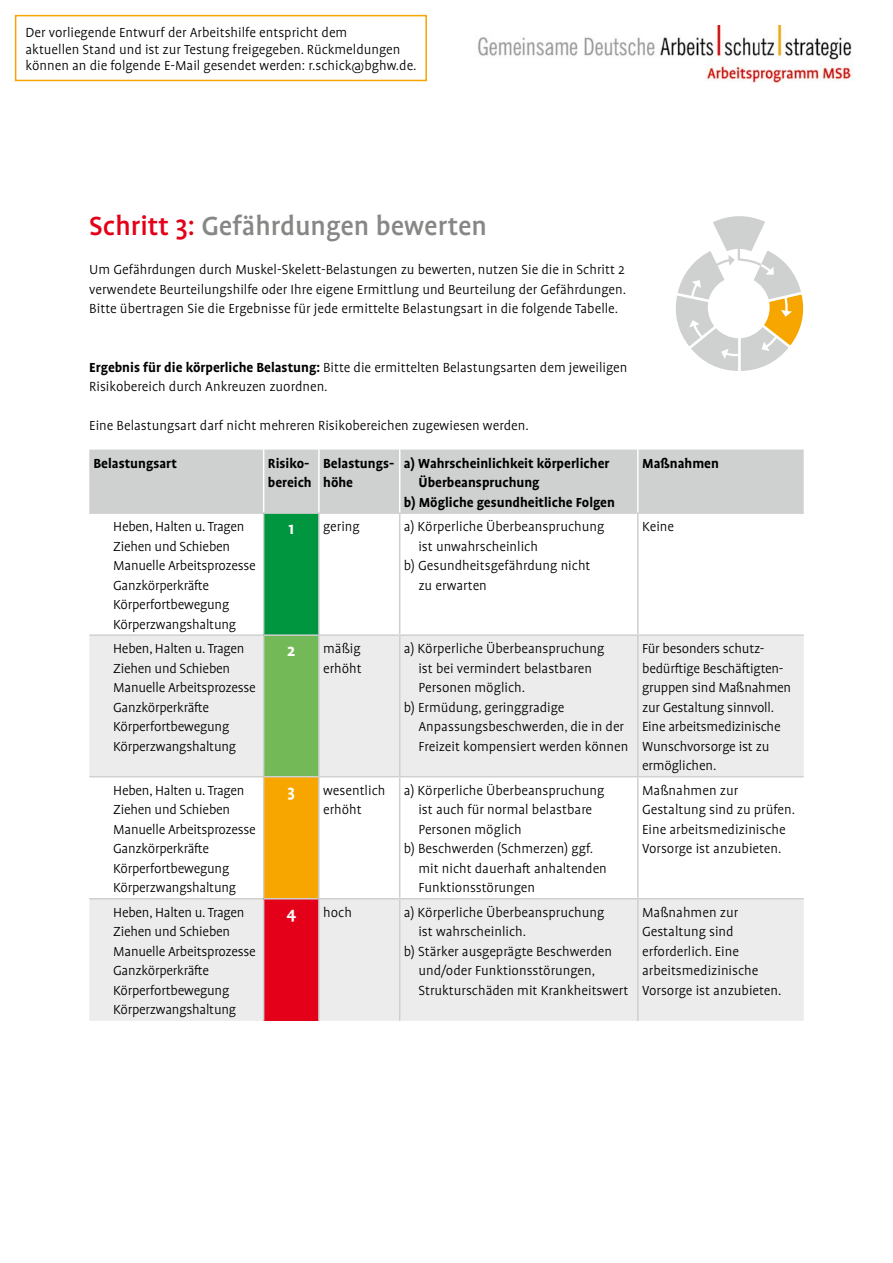
<style>
.page{position:relative;width:893px;height:1263px;background:#fff}
.page>*{position:absolute;margin:0;border:0;box-sizing:border-box;transform-origin:0 0}
.GDA_Arbeitshilfe_Headline_Ebene2{font:500 30px "Profile OT";color:#878786}
.GDA_Arbeitshilfe_Tabellencopy_Linksbündi{font:700 18px "Profile OT";color:#fff}
.GDA_Arbeitshilfe_Fließtext{font:300 15px/19.5px "Profile OT";letter-spacing:-.015em;color:#000}
.GDA_Arbeitshilfe_Tabellencopy_Linksbündi-2{font:300 15px/19.5px "Profile OT";color:#000}
.GDA_Arbeitshilfe_Tabellenkopf{font:700 15px/19.5px "Profile OT";color:#000}
.s1{color:#e30018}
.s2{font-weight:700}
</style>
<div class="page">
<div style="left:15px;top:15px;width:412px;height:66px;border:2px solid #f7a600"></div>
<div style="left:89px;top:450px;width:715px;height:62px;background:#cfd0d0"></div>
<div style="left:264px;top:513px;width:55px;height:122px;background:#00963f"></div>
<svg style="left:89px;top:636px;width:715px;height:385px;fill:#ececed"></svg>
<div style="left:264px;top:635px;width:55px;height:142px;background:#73b958"></div>
<div style="left:264px;top:777px;width:55px;height:122px;background:#f7a600"></div>
<div style="left:264px;top:899px;width:55px;height:122px;background:#e30018"></div>
<hr style="left:89px;top:512px;width:175px;height:2px;background:#cfd0d0">
<hr style="left:264px;top:512px;width:55px;height:2px;background:#cfd0d0">
<hr style="left:263px;top:514px;width:1px;height:120px;background:#cfd0d0">
<hr style="left:319px;top:512px;width:81px;height:2px;background:#cfd0d0">
<hr style="left:318px;top:514px;width:2px;height:120px;background:#cfd0d0">
<hr style="left:400px;top:512px;width:238px;height:2px;background:#cfd0d0">
<hr style="left:399px;top:514px;width:1px;height:120px;background:#cfd0d0">
<hr style="left:638px;top:512px;width:166px;height:2px;background:#cfd0d0">
<hr style="left:637px;top:514px;width:2px;height:120px;background:#cfd0d0">
<hr style="left:89px;top:634px;width:175px;height:2px;background:#cfd0d0">
<hr style="left:264px;top:634px;width:55px;height:2px;background:#cfd0d0">
<hr style="left:263px;top:636px;width:1px;height:140px;background:#cfd0d0">
<hr style="left:319px;top:634px;width:81px;height:2px;background:#cfd0d0">
<hr style="left:318px;top:636px;width:2px;height:140px;background:#cfd0d0">
<hr style="left:400px;top:634px;width:238px;height:2px;background:#cfd0d0">
<hr style="left:399px;top:636px;width:1px;height:140px;background:#cfd0d0">
<hr style="left:638px;top:634px;width:166px;height:2px;background:#cfd0d0">
<hr style="left:637px;top:636px;width:2px;height:140px;background:#cfd0d0">
<hr style="left:89px;top:776px;width:175px;height:1px;background:#cfd0d0">
<hr style="left:264px;top:776px;width:55px;height:1px;background:#cfd0d0">
<hr style="left:263px;top:777px;width:1px;height:121px;background:#cfd0d0">
<hr style="left:319px;top:776px;width:81px;height:1px;background:#cfd0d0">
<hr style="left:318px;top:777px;width:2px;height:121px;background:#cfd0d0">
<hr style="left:400px;top:776px;width:238px;height:1px;background:#cfd0d0">
<hr style="left:399px;top:777px;width:1px;height:121px;background:#cfd0d0">
<hr style="left:638px;top:776px;width:166px;height:1px;background:#cfd0d0">
<hr style="left:637px;top:777px;width:2px;height:121px;background:#cfd0d0">
<hr style="left:89px;top:898px;width:175px;height:1px;background:#cfd0d0">
<hr style="left:264px;top:898px;width:55px;height:1px;background:#cfd0d0">
<hr style="left:263px;top:899px;width:1px;height:122px;background:#cfd0d0">
<hr style="left:319px;top:898px;width:81px;height:1px;background:#cfd0d0">
<hr style="left:318px;top:899px;width:2px;height:122px;background:#cfd0d0">
<hr style="left:400px;top:898px;width:238px;height:1px;background:#cfd0d0">
<hr style="left:399px;top:899px;width:1px;height:122px;background:#cfd0d0">
<hr style="left:638px;top:898px;width:166px;height:1px;background:#cfd0d0">
<hr style="left:637px;top:899px;width:2px;height:122px;background:#cfd0d0">
<hr style="left:263px;top:450px;width:1px;height:62px;background:#fff">
<hr style="left:318px;top:450px;width:2px;height:62px;background:#fff">
<hr style="left:399px;top:450px;width:1px;height:62px;background:#fff">
<hr style="left:637px;top:450px;width:2px;height:62px;background:#fff">
<img style="left:478px;top:26px;width:375px;height:58px">
<svg style="left:676px;top:216px;width:128px;height:155px"></svg>
<p class="GDA_Arbeitshilfe_Fließtext" style="left:26px;top:25px;width:393px;line-height:16.5px">Der vorliegende Entwurf der Arbeitshilfe entspricht dem<br>aktuellen Stand und ist zur Testung freigegeben. Rückmeldungen können an die folgende E-Mail gesendet werden: r.schick@bghw.de.</p>
<h1 class="GDA_Arbeitshilfe_Headline_Ebene2" style="left:89px;top:210px;width:399px"><span class="s1">Schritt 3:</span> Gefährdungen bewerten</h1>
<p class="GDA_Arbeitshilfe_Fließtext" style="left:89px;top:261px;width:538px;text-align:justify">Um Gefährdungen durch Muskel-Skelett-Belastungen zu bewerten, nutzen Sie die in Schritt 2 verwendete Beurteilungshilfe oder Ihre eigene Ermittlung und Beurteilung der Gefährdungen.<br>Bitte übertragen Sie die Ergebnisse für jede ermittelte Belastungsart in die folgende Tabelle.</p>
<p class="GDA_Arbeitshilfe_Fließtext" style="left:89px;top:358px;width:540px"><span class="s2">Ergebnis für die körperliche Belastung:</span> Bitte die ermittelten Belastungsarten dem jeweiligen<br>Risikobereich durch Ankreuzen zuordnen.</p>
<p class="GDA_Arbeitshilfe_Fließtext" style="left:89px;top:417px;width:441px">Eine Belastungsart darf nicht mehreren Risikobereichen zugewiesen werden.</p>
<p class="GDA_Arbeitshilfe_Tabellenkopf" style="left:94px;top:454px;width:85px">Belastungsart</p>
<p class="GDA_Arbeitshilfe_Tabellenkopf" style="left:268px;top:454px;width:45px">Risiko&shy;bereich</p>
<p class="GDA_Arbeitshilfe_Tabellenkopf" style="left:323px;top:454px;width:73px">Belastungs&shy;höhe</p>
<p class="GDA_Arbeitshilfe_Tabellenkopf" style="left:418px;top:454px;width:193px;text-indent:-14px">a) Wahrscheinlichkeit körperlicher<br>Überbeanspruchung</p>
<p class="GDA_Arbeitshilfe_Tabellenkopf" style="left:404px;top:493px;width:212px">b) Mögliche gesundheitliche Folgen</p>
<p class="GDA_Arbeitshilfe_Fließtext" style="left:113px;top:518px;width:133px">Heben, Halten u. Tragen</p>
<p class="GDA_Arbeitshilfe_Fließtext" style="left:113px;top:537px;width:119px">Ziehen und Schieben</p>
<p class="GDA_Arbeitshilfe_Fließtext" style="left:113px;top:557px;width:144px">Manuelle Arbeitsprozesse</p>
<p class="GDA_Arbeitshilfe_Fließtext" style="left:113px;top:576px;width:97px">Ganzkörperkräfte</p>
<p class="GDA_Arbeitshilfe_Fließtext" style="left:113px;top:596px;width:118px">Körperfortbewegung</p>
<p class="GDA_Arbeitshilfe_Fließtext" style="left:113px;top:615px;width:124px">Körperzwangshaltung</p>
<p class="GDA_Arbeitshilfe_Fließtext" style="left:113px;top:640px;width:133px">Heben, Halten u. Tragen</p>
<p class="GDA_Arbeitshilfe_Fließtext" style="left:113px;top:659px;width:119px">Ziehen und Schieben</p>
<p class="GDA_Arbeitshilfe_Fließtext" style="left:113px;top:679px;width:144px">Manuelle Arbeitsprozesse</p>
<p class="GDA_Arbeitshilfe_Fließtext" style="left:113px;top:698px;width:97px">Ganzkörperkräfte</p>
<p class="GDA_Arbeitshilfe_Fließtext" style="left:113px;top:718px;width:118px">Körperfortbewegung</p>
<p class="GDA_Arbeitshilfe_Fließtext" style="left:113px;top:737px;width:124px">Körperzwangshaltung</p>
<p class="GDA_Arbeitshilfe_Fließtext" style="left:113px;top:781px;width:133px">Heben, Halten u. Tragen</p>
<p class="GDA_Arbeitshilfe_Fließtext" style="left:113px;top:801px;width:119px">Ziehen und Schieben</p>
<p class="GDA_Arbeitshilfe_Fließtext" style="left:113px;top:820px;width:144px">Manuelle Arbeitsprozesse</p>
<p class="GDA_Arbeitshilfe_Fließtext" style="left:113px;top:840px;width:97px">Ganzkörperkräfte</p>
<p class="GDA_Arbeitshilfe_Fließtext" style="left:113px;top:859px;width:118px">Körperfortbewegung</p>
<p class="GDA_Arbeitshilfe_Fließtext" style="left:113px;top:879px;width:124px">Körperzwangshaltung</p>
<p class="GDA_Arbeitshilfe_Fließtext" style="left:113px;top:903px;width:133px">Heben, Halten u. Tragen</p>
<p class="GDA_Arbeitshilfe_Fließtext" style="left:113px;top:923px;width:119px">Ziehen und Schieben</p>
<p class="GDA_Arbeitshilfe_Fließtext" style="left:113px;top:942px;width:144px">Manuelle Arbeitsprozesse</p>
<p class="GDA_Arbeitshilfe_Fließtext" style="left:113px;top:962px;width:97px">Ganzkörperkräfte</p>
<p class="GDA_Arbeitshilfe_Fließtext" style="left:113px;top:981px;width:118px">Körperfortbewegung</p>
<p class="GDA_Arbeitshilfe_Fließtext" style="left:113px;top:1001px;width:124px">Körperzwangshaltung</p>
<p class="GDA_Arbeitshilfe_Tabellencopy_Linksbündi" style="left:288px;top:518px;width:7px">1</p>
<p class="GDA_Arbeitshilfe_Tabellencopy_Linksbündi-2" style="left:323px;top:518px;width:38px">gering</p>
<p class="GDA_Arbeitshilfe_Tabellencopy_Linksbündi-2" style="left:418px;top:518px;width:187px;text-indent:-14px">a) Körperliche Überbeanspruchung ist unwahrscheinlich</p>
<p class="GDA_Arbeitshilfe_Tabellencopy_Linksbündi-2" style="left:418px;top:557px;width:174px;text-indent:-14px">b) Gesundheitsgefährdung nicht zu erwarten</p>
<p class="GDA_Arbeitshilfe_Tabellencopy_Linksbündi" style="left:287px;top:640px;width:10px">2</p>
<p class="GDA_Arbeitshilfe_Tabellencopy_Linksbündi-2" style="left:323px;top:640px;width:40px">mäßig erhöht</p>
<p class="GDA_Arbeitshilfe_Tabellencopy_Linksbündi-2" style="left:418px;top:640px;width:187px;text-indent:-14px">a) Körperliche Überbeanspruchung ist bei vermindert belastbaren<br>Personen möglich.</p>
<p class="GDA_Arbeitshilfe_Tabellencopy_Linksbündi-2" style="left:418px;top:698px;width:211px;text-indent:-14px">b) Ermüdung, geringgradige<br>Anpassungsbeschwerden, die in der<br>Freizeit kompensiert werden können</p>
<p class="GDA_Arbeitshilfe_Tabellencopy_Linksbündi" style="left:288px;top:782px;width:9px">3</p>
<p class="GDA_Arbeitshilfe_Tabellencopy_Linksbündi-2" style="left:323px;top:781px;width:64px">wesentlich erhöht</p>
<p class="GDA_Arbeitshilfe_Tabellencopy_Linksbündi-2" style="left:418px;top:781px;width:187px;text-indent:-14px">a) Körperliche Überbeanspruchung ist auch für normal belastbare<br>Personen möglich</p>
<p class="GDA_Arbeitshilfe_Tabellencopy_Linksbündi-2" style="left:418px;top:840px;width:190px;text-indent:-14px">b) Beschwerden (Schmerzen) ggf. mit nicht dauerhaft anhaltenden<br>Funktionsstörungen</p>
<p class="GDA_Arbeitshilfe_Tabellencopy_Linksbündi" style="left:286px;top:904px;width:11px">4</p>
<p class="GDA_Arbeitshilfe_Tabellencopy_Linksbündi-2" style="left:323px;top:903px;width:30px">hoch</p>
<p class="GDA_Arbeitshilfe_Tabellencopy_Linksbündi-2" style="left:418px;top:903px;width:187px;text-indent:-14px">a) Körperliche Überbeanspruchung ist wahrscheinlich.</p>
<p class="GDA_Arbeitshilfe_Tabellencopy_Linksbündi-2" style="left:418px;top:942px;width:212px;text-indent:-14px">b) Stärker ausgeprägte Beschwerden und/oder Funktionsstörungen,<br>Strukturschäden mit Krankheitswert</p>
<p class="GDA_Arbeitshilfe_Tabellenkopf" style="left:642px;top:454px;width:78px">Maßnahmen</p>
<p class="GDA_Arbeitshilfe_Tabellencopy_Linksbündi-2" style="left:642px;top:518px;width:34px">Keine</p>
<p class="GDA_Arbeitshilfe_Tabellencopy_Linksbündi-2" style="left:642px;top:640px;width:151px">Für besonders schutz&shy;bedürftige Beschäftigten&shy;gruppen sind Maßnahmen zur Gestaltung sinnvoll.<br>Eine arbeitsmedizinische<br>Wunschvorsorge ist zu ermöglichen.</p>
<p class="GDA_Arbeitshilfe_Tabellencopy_Linksbündi-2" style="left:642px;top:781px;width:155px">Maßnahmen zur<br>Gestaltung sind zu prüfen.<br>Eine arbeitsmedizinische<br>Vorsorge ist anzubieten.</p>
<p class="GDA_Arbeitshilfe_Tabellencopy_Linksbündi-2" style="left:642px;top:903px;width:141px">Maßnahmen zur<br>Gestaltung sind erforderlich. Eine arbeitsmedizinische<br>Vorsorge ist anzubieten.</p>
</div>
